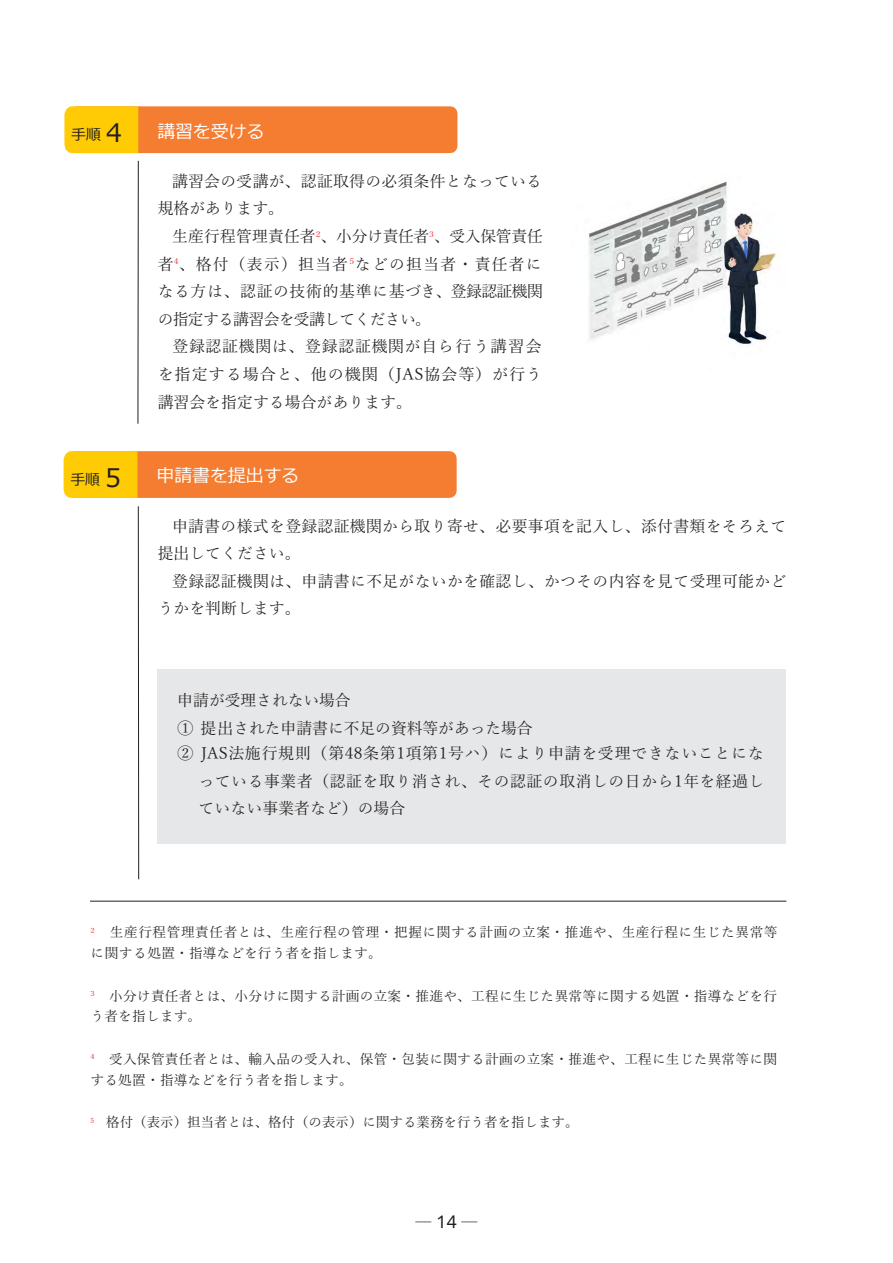
<style>
.page{position:relative;width:893px;height:1263px;background:#fff}
.page>*{position:absolute;margin:0;border:0;box-sizing:border-box;transform-origin:0 0}
.t1{font:18px "Meiryo";letter-spacing:-.01em;color:#fff}
.t2{font:15.9px/27.6px "Yu Mincho";letter-spacing:.025em;color:#231f20}
.t3{font:15.9px/27.8px "Yu Mincho";letter-spacing:-.005em;color:#231f20}
.t4{font:15.9px "PUD Shin Go Pr 6 N";color:#231f20}
.t5{font:15px "Meiryo";color:#231f20}
.t6{font:13.5px/20.9px "Yu Mincho";letter-spacing:.015em;color:#231f20}
.t7{font:13.5px/21px "Yu Mincho";letter-spacing:.04em;color:#231f20}
.s1{font-size:25.5px}
</style>
<div class="page">
<hr style="left:138px;top:161px;width:1px;height:263px;background:#231f20">
<hr style="left:138px;top:506px;width:1px;height:373px;background:#231f20">
<div style="left:157px;top:669px;width:629px;height:175px;background:#e6e7e8"></div>
<svg style="left:64px;top:106px;width:393px;height:47px;background:#f5892e"></svg>
<div style="left:71px;top:117px;width:54px;height:29px;background:#ffcb04"></div>
<div style="left:157px;top:121px;width:167px;height:21px;background:#f47d32"></div>
<svg style="left:64px;top:451px;width:393px;height:47px;background:#f5892d"></svg>
<div style="left:70px;top:462px;width:54px;height:29px;background:#ffcb04"></div>
<div style="left:157px;top:466px;width:166px;height:21px;background:#f47d32"></div>
<hr style="left:90px;top:901px;width:696px;height:1px;background:#231f20">
<img style="left:588px;top:181px;width:188px;height:165px">
<p class="t5" style="left:71px;top:125px;width:52px">手順 <span class="s1">4</span></p>
<p class="t1" style="left:157px;top:119px;width:109px">講習を受ける</p>
<p class="t2" style="left:158px;top:166px;width:386px;text-indent:14px">講習会の受講が、認証取得の必須条件となっている規格があります。</p>
<p class="t2" style="left:158px;top:221px;width:387px;text-align:justify;text-indent:15px">生産行程管理責任者<sup>2</sup>、小分け責任者<sup>3</sup>、受入保管責任者<sup>4</sup>、格付（表示）担当者<sup>5</sup>などの担当者・責任者になる方は、認証の技術的基準に基づき、登録認証機関の指定する講習会を受講してください。</p>
<p class="t2" style="left:158px;top:331px;width:386px;text-align:justify;text-indent:15px">登録認証機関は、登録認証機関が自ら行う講習会を指定する場合と、他の機関（JAS協会等）が行う講習会を指定する場合があります。</p>
<p class="t5" style="left:70px;top:469px;width:52px">手順 <span class="s1">5</span></p>
<p class="t1" style="left:157px;top:463px;width:144px">申請書を提出する</p>
<p class="t2" style="left:158px;top:511px;width:630px;text-indent:14px">申請書の様式を登録認証機関から取り寄せ、必要事項を記入し、添付書類をそろえて提出してください。</p>
<p class="t2" style="left:158px;top:566px;width:630px;text-indent:15px">登録認証機関は、申請書に不足がないかを確認し、かつその内容を見て受理可能かどうかを判断します。</p>
<p class="t3" style="left:177px;top:685px;width:357px">申請が受理されない場合<br>① 提出された申請書に不足の資料等があった場合</p>
<p class="t2" style="left:199px;top:738px;width:567px;text-align:justify;text-indent:-21px">② JAS法施行規則（第48条第1項第1号ハ）により申請を受理できないことになっている事業者（認証を取り消され、その認証の取消しの日から1年を経過していない事業者など）の場合</p>
<p class="t7" style="left:91px;top:920px;width:689px"><sup>2</sup> 生産行程管理責任者とは、生産行程の管理・把握に関する計画の立案・推進や、生産行程に生じた異常等に関する処置・指導などを行う者を指します。</p>
<p class="t6" style="left:91px;top:984px;width:688px"><sup>3</sup> 小分け責任者とは、小分けに関する計画の立案・推進や、工程に生じた異常等に関する処置・指導などを行う者を指します。</p>
<p class="t6" style="left:91px;top:1047px;width:688px"><sup>4</sup> 受入保管責任者とは、輸入品の受入れ、保管・包装に関する計画の立案・推進や、工程に生じた異常等に関する処置・指導などを行う者を指します。</p>
<p class="t6" style="left:91px;top:1111px;width:489px"><sup>5</sup> 格付（表示）担当者とは、格付（の表示）に関する業務を行う者を指します。</p>
<p class="t4" style="left:415px;top:1213px;width:64px">─ 14 ─</p>
</div>
